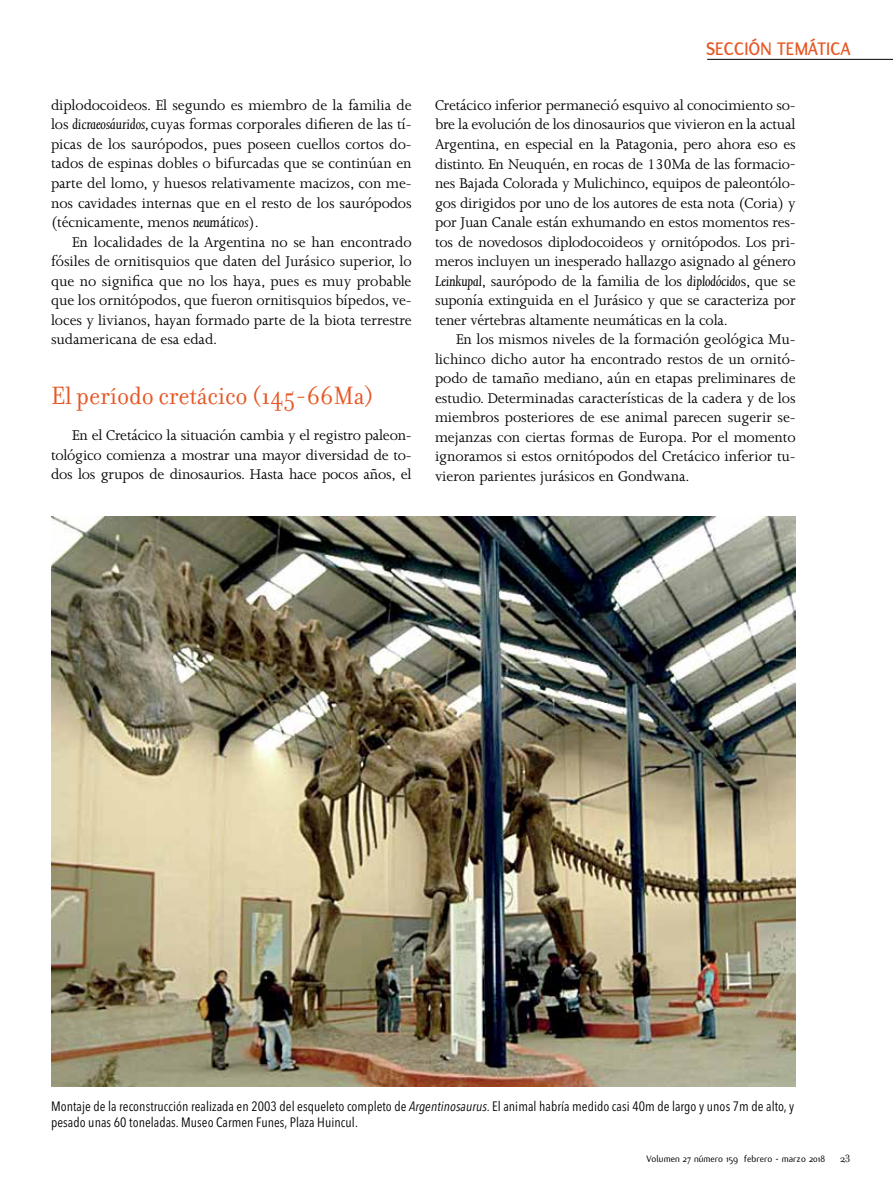
<style>
.page{position:relative;width:893px;height:1191px;background:#fff}
.page>*{position:absolute;margin:0;border:0;box-sizing:border-box;transform-origin:0 0}
.t1{font:27px "Filosofia";letter-spacing:-.005em;color:#e65725;scale:.95 1}
.t2{font:700 19.5px "Flux";letter-spacing:.01em;color:#e65725;scale:.95 1}
.t3{font:16.2px/19.5px "Joanna";letter-spacing:-.005em;color:#000;text-align:justify}
.t4{font:condensed 13.5px/16.5px "Avenir Next LT Pro";letter-spacing:.005em;color:#000}
.t5{font:11.25px "Filosofia";color:#000}
.t6{font:10.2px "Flux";color:#000}
.s1{font-style:italic}
</style>
<div class="page">
<img style="left:51px;top:516px;width:745px;height:570px">
<hr style="left:707px;top:59px;width:186px;height:1px;background:#000">
<p class="t3" style="left:51px;top:95px;width:362px">diplodocoideos. El segundo es miembro de la familia de los <span class="s1">dicraeosáuridos,</span> cuyas formas corporales difieren de las tí&shy;picas de los saurópodos, pues poseen cuellos cortos do&shy;tados de espinas dobles o bifurcadas que se continúan en parte del lomo, y huesos relativamente macizos, con me&shy;nos cavidades internas que en el resto de los saurópodos (técnicamente, menos <span class="s1">neum</span>á<span class="s1">ticos</span>).</p>
<p class="t3" style="left:51px;top:232px;width:362px;text-indent:21px">En localidades de la Argentina no se han encontrado fósiles de ornitisquios que daten del Jurásico superior, lo que no significa que no los haya, pues es muy probable que los ornitópodos, que fueron ornitisquios bípedos, ve&shy;loces y livianos, hayan formado parte de la biota terrestre sudamericana de esa edad.</p>
<h1 class="t1" style="left:51px;top:381px;width:341px">El período cretácico (145-66Ma)</h1>
<p class="t3" style="left:51px;top:425px;width:362px;text-indent:21px">En el Cretácico la situación cambia y el registro paleon&shy;tológico comienza a mostrar una mayor diversidad de to&shy;dos los grupos de dinosaurios. Hasta hace pocos años, el</p>
<p class="t2" style="left:706px;top:38px;width:153px">SECCIÓN TEMÁTICA</p>
<p class="t3" style="left:435px;top:95px;width:362px">Cretácico inferior permaneció esquivo al conocimiento so&shy;bre la evolución de los dinosaurios que vivieron en la actual Argentina, en especial en la Patagonia, pero ahora eso es distinto. En Neuquén, en rocas de 130Ma de las formacio&shy;nes Bajada Colorada y Mulichinco, equipos de paleontólo&shy;gos dirigidos por uno de los autores de esta nota (Coria) y por Juan Canale están exhumando en estos momentos res&shy;tos de novedosos diplodocoideos y ornitópodos. Los pri&shy;meros incluyen un inesperado hallazgo asignado al género <span class="s1">Leinkupal</span>, saurópodo de la familia de los <span class="s1">diplodócido</span>s, que se suponía extinguida en el Jurásico y que se caracteriza por tener vértebras altamente neumáticas en la cola.</p>
<p class="t3" style="left:435px;top:329px;width:362px;text-indent:21px">En los mismos niveles de la formación geológica Mu&shy;lichinco dicho autor ha encontrado restos de un ornitó&shy;podo de tamaño mediano, aún en etapas preliminares de estudio. Determinadas características de la cadera y de los miembros posteriores de ese animal parecen sugerir se&shy;mejanzas con ciertas formas de Europa. Por el momento ignoramos si estos ornitópodos del Cretácico inferior tu&shy;vieron parientes jurásicos en Gondwana.</p>
<p class="t4" style="left:51px;top:1097px;width:745px">Montaje de la reconstrucción realizada en 2003 del esqueleto completo de <span class="s1">Argentinosaurus</span>. El animal habría medido casi 40m de largo y unos 7m de alto, y pesado unas 60 toneladas. Museo Carmen Funes, Plaza Huincul.</p>
<p class="t6" style="left:647px;top:1153px;width:180px">Volumen 27 número 159 febrero - marzo 2018</p>
<p class="t5" style="left:840px;top:1152px;width:12px">23</p>
</div>
